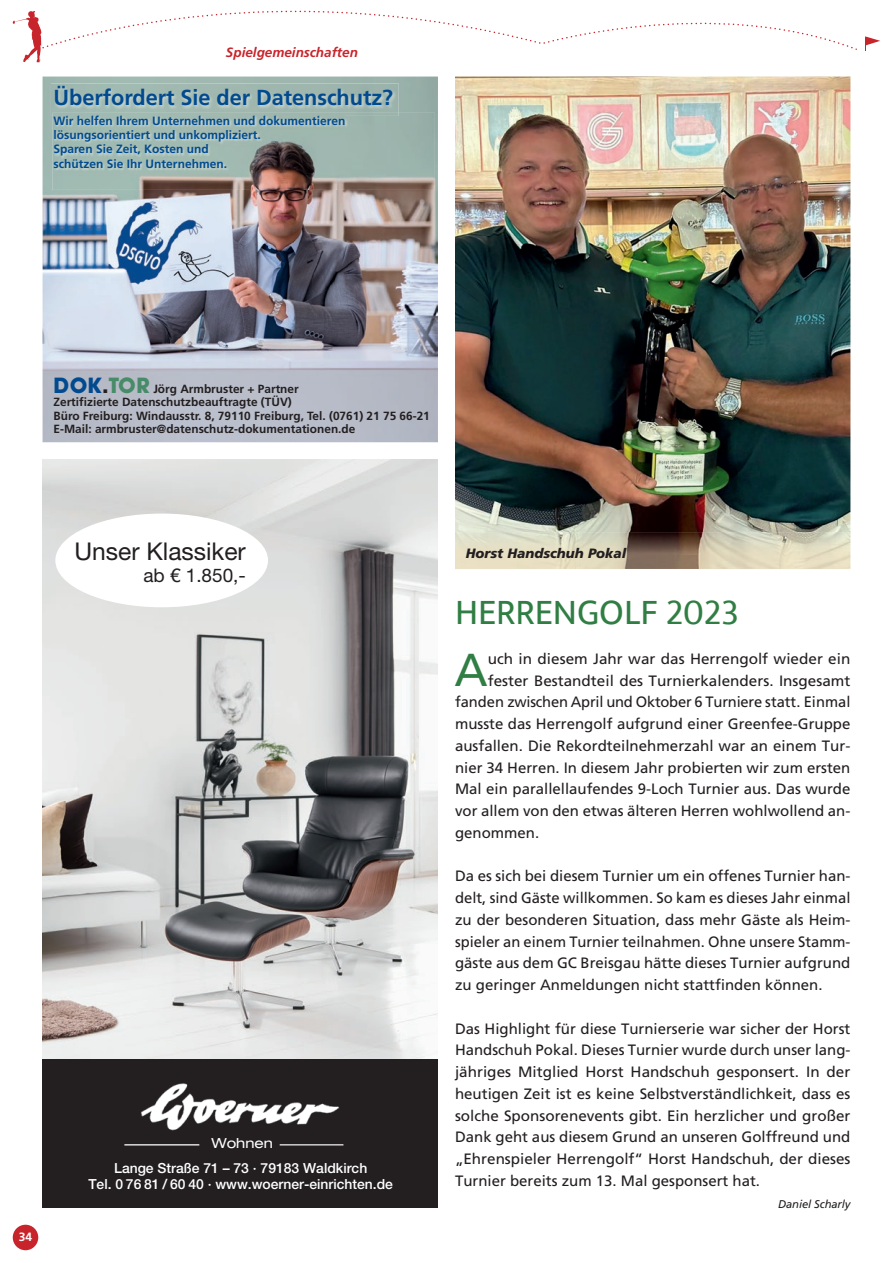
<style>
.page{position:relative;width:893px;height:1263px;background:#fff}
.page>*{position:absolute;margin:0;border:0;box-sizing:border-box;transform-origin:0 0}
.t1{font:46.2px "Frutiger LT Std";color:#307e44}
.t2{font:36px "Ek Mukta";color:#307e44}
.t3{font:24.45px "Helvetica Neue LT Std";color:#231f20}
.t4{font:700 21.75px "Frutiger";letter-spacing:-.005em;color:#014a8f}
.t5{font:18.9px "Helvetica Neue LT Std";color:#231f20}
.t6{font:15px/21.8px "Frutiger LT Std";color:#231f20;text-align:justify}
.t7{font:500 13.95px/16.6px "Helvetica Neue LT Std";color:#fff;text-align:center}
.t8{font:expanded 13.95px "Helvetica Neue LT Std";color:#fff}
.t9{font:italic 900 13.5px "Frutiger LT Std";color:#231f20}
.t10{font:italic 700 13.5px "Frutiger LT Std";color:#c8242b}
.t11{font:700 12px/14.4px "Frutiger";color:#014a8f}
.t12{font:700 12px "Frutiger LT Std";color:#fff}
.t13{font:700 11.85px/13.5px "Frutiger";color:#231f20}
.t14{font:italic 11.25px "Frutiger LT Std";letter-spacing:-.01em;color:#231f20}
.s1{font-family:"Avant Garde BQ";font-size:21.75px;color:#014a8f}
.s2{font-family:"Avant Garde BQ";font-size:21.75px}
.s3{font-family:"Avant Garde BQ";font-size:21.75px;color:#478b68}
</style>
<div class="page">
<img style="left:455px;top:77px;width:395px;height:455px">
<img style="left:455px;top:532px;width:395px;height:37px">
<div style="left:13px;top:1225px;width:25px;height:25px;background:#c8242b;border-radius:50%"></div>
<svg style="left:865px;top:36px;width:15px;height:15px"></svg>
<svg style="left:13px;top:11px;width:844px;height:51px"></svg>
<img style="left:43px;top:459px;width:395px;height:600px">
<div style="left:43px;top:1059px;width:395px;height:149px;background:#231f20"></div>
<hr style="left:124px;top:1144px;width:75px;height:1px;background:#fff">
<hr style="left:280px;top:1144px;width:63px;height:1px;background:#fff">
<img style="left:141px;top:1083px;width:198px;height:48px">
<div style="left:55px;top:514px;width:213px;height:93px;background:#fff;border-radius:50%"></div>
<img style="left:43px;top:77px;width:395px;height:365px">
<img style="left:52px;top:113px;width:383px;height:77px">
<img style="left:54px;top:116px;width:291px;height:9px">
<img style="left:51px;top:84px;width:348px;height:32px">
<img style="left:52px;top:113px;width:347px;height:3px">
<p class="t10" style="left:226px;top:44px;width:134px">Spielgemeinschaften</p>
<h3 class="t4" style="left:54px;top:85px;width:341px">Überfordert Sie der Datenschutz?</h3>
<p class="t11" style="left:54px;top:113px;width:293px">Wir helfen Ihrem Unternehmen und dokumentieren lösungsorientiert und unkompliziert.<br>Sparen Sie Zeit, Kosten und<br>schützen Sie Ihr Unternehmen.</p>
<p class="t13" style="left:54px;top:382px;width:378px"><span class="s1">DOK</span><span class="s2">.</span><span class="s3">TOR</span> Jörg Armbruster + Partner<br>Zertifizierte Datenschutzbeauftragte (TÜV)<br>Büro Freiburg: Windausstr. 8, 79110 Freiburg, Tel. (0761) 21 75 66-21<br>E-Mail: armbruster@datenschutz-dokumentationen.de</p>
<h3 class="t3" style="left:74px;top:536px;width:173px">Unser Klassiker</h3>
<p class="t5" style="left:143px;top:564px;width:104px">ab € 1.850,-</p>
<p class="t12" style="left:19px;top:1230px;width:15px">34</p>
<p class="t8" style="left:211px;top:1134px;width:63px">Wohnen</p>
<p class="t7" style="left:88px;top:1159px;width:306px">Lange Straße 71 – 73 · 79183 Waldkirch<br>Tel. 0 76 81 / 60 40 · www.woerner-einrichten.de</p>
<p class="t9" style="left:466px;top:545px;width:162px">Horst Handschuh Pokal</p>
<h2 class="t2" style="left:455px;top:590px;width:285px">HERRENGOLF 2023</h2>
<h1 class="t1" style="left:454px;top:642px;width:35px">A</h1>
<p class="t6" style="left:488px;top:648px;width:364px">uch in diesem Jahr war das Herrengolf wieder ein</p>
<p class="t6" style="left:488px;top:670px;width:364px">fester Bestandteil des Turnierkalenders. Insgesamt</p>
<p class="t6" style="left:455px;top:691px;width:397px">fanden zwischen April und Oktober 6 Turniere statt. Einmal</p>
<p class="t6" style="left:455px;top:713px;width:397px">musste das Herrengolf aufgrund einer Greenfee-Gruppe</p>
<p class="t6" style="left:455px;top:735px;width:397px">ausfallen. Die Rekordteilnehmerzahl war an einem Tur-</p>
<p class="t6" style="left:455px;top:757px;width:397px">nier 34 Herren. In diesem Jahr probierten wir zum ersten</p>
<p class="t6" style="left:455px;top:778px;width:397px">Mal ein parallellaufendes 9-Loch Turnier aus. Das wurde</p>
<p class="t6" style="left:455px;top:800px;width:397px">vor allem von den etwas älteren Herren wohlwollend an-</p>
<p class="t6" style="left:455px;top:822px;width:86px">genommen.</p>
<p class="t6" style="left:455px;top:865px;width:397px">Da es sich bei diesem Turnier um ein offenes Turnier han&shy;delt, sind Gäste willkommen. So kam es dieses Jahr einmal zu der besonderen Situation, dass mehr Gäste als Heim&shy;spieler an einem Turnier teilnahmen. Ohne unsere Stamm&shy;gäste aus dem GC Breisgau hätte dieses Turnier aufgrund zu geringer Anmeldungen nicht stattfinden können.</p>
<p class="t6" style="left:455px;top:1018px;width:397px">Das Highlight für diese Turnierserie war sicher der Horst Handschuh Pokal. Dieses Turnier wurde durch unser lang&shy;jähriges Mitglied Horst Handschuh gesponsert. In der heutigen Zeit ist es keine Selbstverständlichkeit, dass es solche Sponsorenevents gibt. Ein herzlicher und großer Dank geht aus diesem Grund an unseren Golffreund und „Ehrenspieler Herrengolf“ Horst Handschuh, der dieses Turnier bereits zum 13. Mal gesponsert hat.</p>
<p class="t14" style="left:778px;top:1197px;width:74px">Daniel Scharly</p>
</div>
